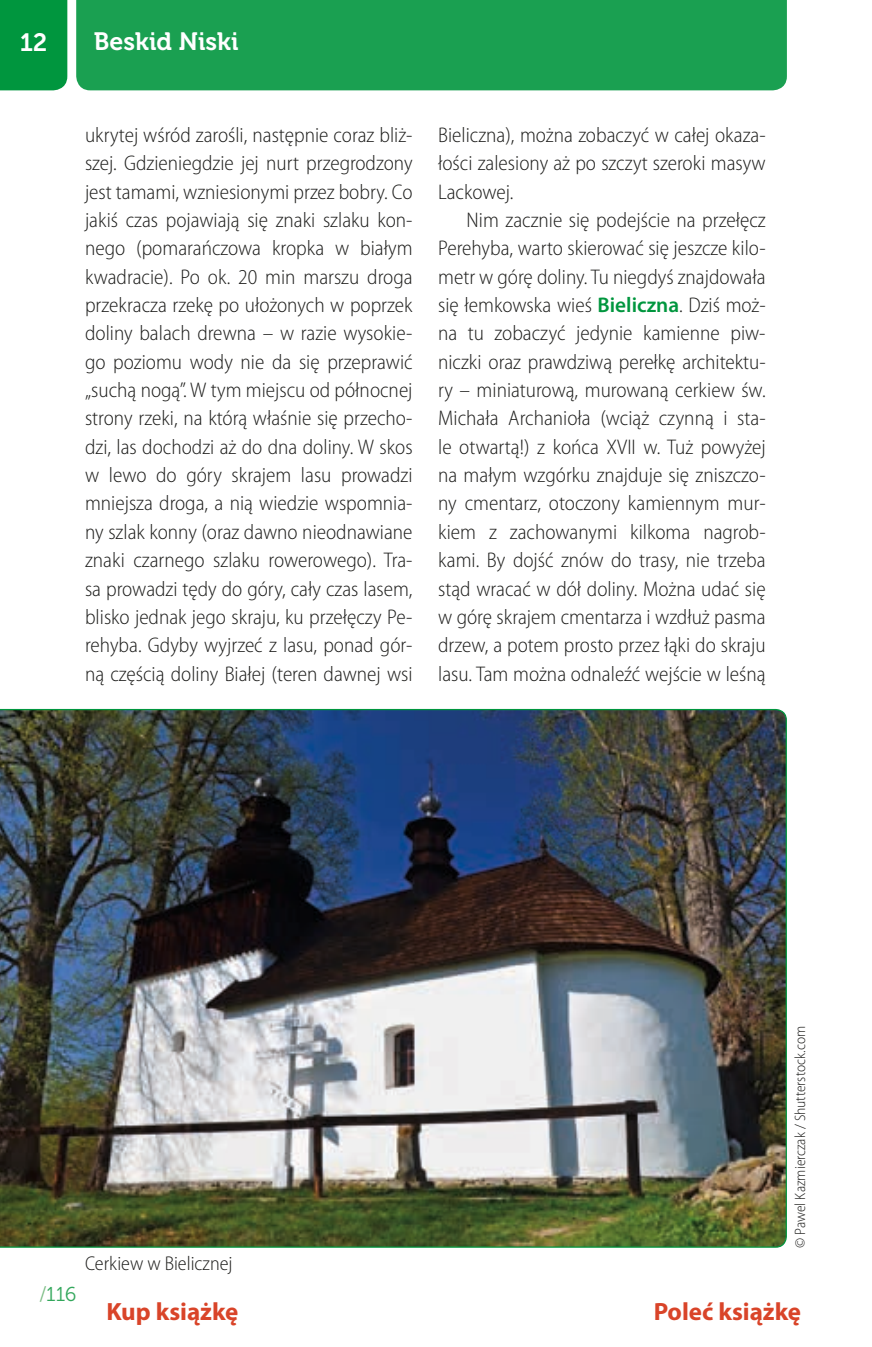
<style>
.page{position:relative;width:872px;height:1347px;background:#fff}
.page>*{position:absolute;margin:0;border:0;box-sizing:border-box;transform-origin:0 0}
.t1{font:700 25px "Myriad Pro";color:#d94429}
.t2{font:25px "Museo 700";color:#fff}
.t3{font:25px "Museo Sans 700";color:#fff}
.t4{font:300 semi-condensed 21.25px/28.2px "Myriad Pro";color:#1d1d1b;text-align:justify}
.t5{font:300 semi-condensed 20px "Myriad Pro";color:#1d1d1b}
.t6{font:20px "Museo 300";color:#33a75c}
.t7{font:300 semi-condensed 15px "Myriad Pro";color:#1d1d1b}
.s1{font-weight:600;font-stretch:normal;color:#00963e}
.s2{color:#7bbc84}
</style>
<div class="page">
<div style="left:0;top:0;width:67px;height:90px;background:#00963e"></div>
<div style="left:76px;top:0;width:711px;height:90px;background:#1aa051"></div>
<img style="left:0;top:709px;width:787px;height:538px">
<p class="t3" style="left:20px;top:28px;width:29px">12</p>
<p class="t2" style="left:94px;top:27px;width:146px">Beskid Niski</p>
<p class="t4" style="left:85px;top:121px;width:329px">ukrytej wśród zarośli, następnie coraz bliż&shy;szej. Gdzieniegdzie jej nurt przegrodzony jest tamami, wzniesionymi przez bobry. Co jakiś czas pojawiają się znaki szlaku kon&shy;nego (pomarańczowa kropka w białym kwadracie). Po ok. 20 min marszu droga przekracza rzekę po ułożonych w poprzek doliny balach drewna – w razie wysokie&shy;go poziomu wody nie da się przeprawić „suchą nogą”. W tym miejscu od północnej strony rzeki, na którą właśnie się przecho&shy;dzi, las dochodzi aż do dna doliny. W skos w lewo do góry skrajem lasu prowadzi mniejsza droga, a nią wiedzie wspomnia&shy;ny szlak konny (oraz dawno nieodnawiane znaki czarnego szlaku rowerowego). Tra&shy;sa prowadzi tędy do góry, cały czas lasem, blisko jednak jego skraju, ku przełęczy Pe&shy;rehyba. Gdyby wyjrzeć z lasu, ponad gór&shy;ną częścią doliny Białej (teren dawnej wsi</p>
<p class="t4" style="left:438px;top:121px;width:329px">Bieliczna), można zobaczyć w całej okaza&shy;łości zalesiony aż po szczyt szeroki masyw Lackowej.</p>
<p class="t4" style="left:438px;top:206px;width:329px;text-indent:28px">Nim zacznie się podejście na przełęcz Perehyba, warto skierować się jeszcze kilo&shy;metr w górę doliny. Tu niegdyś znajdowała się łemkowska wieś <span class="s1">Bieliczna</span>. Dziś moż&shy;na tu zobaczyć jedynie kamienne piw&shy;niczki oraz prawdziwą perełkę architektu&shy;ry – miniaturową, murowaną cerkiew św.<br>Michała Archanioła (wciąż czynną i sta&shy;le otwartą!) z końca XVII w. Tuż powyżej na małym wzgórku znajduje się zniszczo&shy;ny cmentarz, otoczony kamiennym mur&shy;kiem z zachowanymi kilkoma nagrob&shy;kami. By dojść znów do trasy, nie trzeba stąd wracać w dół doliny. Można udać się w górę skrajem cmentarza i wzdłuż pasma drzew, a potem prosto przez łąki do skraju lasu. Tam można odnaleźć wejście w leśną</p>
<p class="t6" style="left:40px;top:1283px;width:38px"><span class="s2">/</span>116</p>
<p class="t7" style="left:792px;top:1247px;width:223px;rotate:-90deg">© Pawel Kazmierczak / Shutterstock.com</p>
<p class="t5" style="left:85px;top:1252px;width:149px">Cerkiew w Bielicznej</p>
<p class="t1" style="left:106px;top:1295px;width:134px">Kup książkę</p>
<p class="t1" style="left:653px;top:1295px;width:149px">Poleć książkę</p>
</div>
